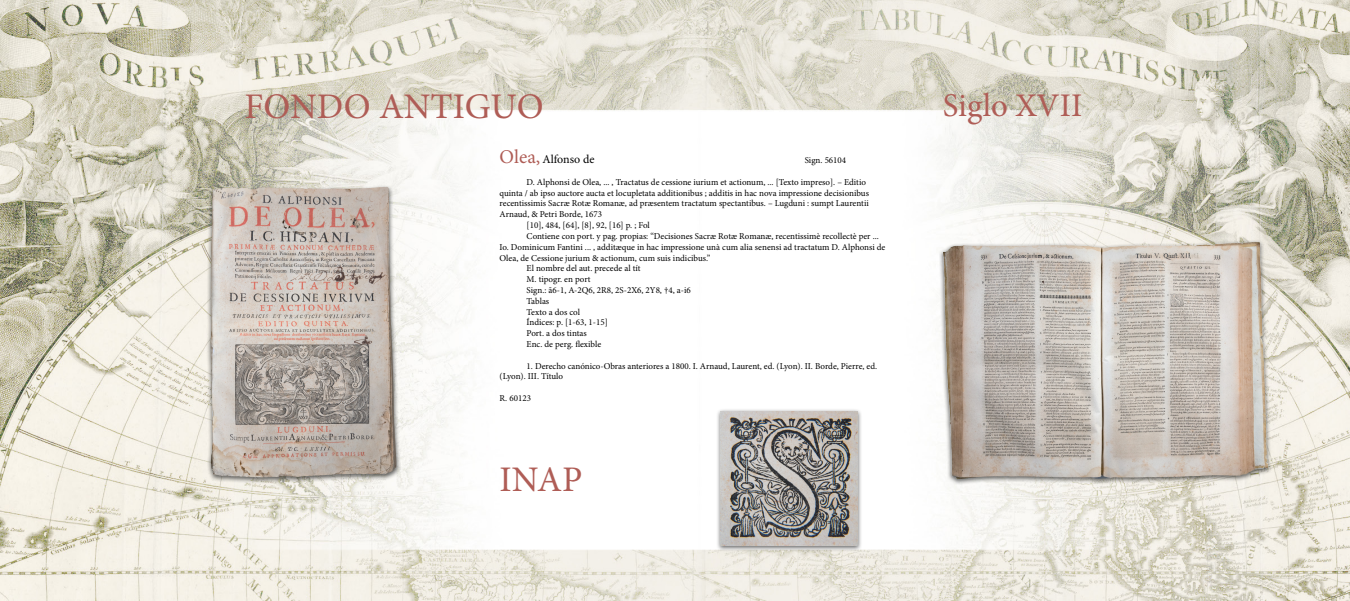
<style>
.page{position:relative;width:1350px;height:601px;background:#fff}
.page>*{position:absolute;margin:0;border:0;box-sizing:border-box;transform-origin:0 0}
.t1{font:36px "Minion Pro";color:#af5d56}
.t2{font:33px "Minion Pro";color:#af5d56}
.t3{font:12px "Minion Pro";color:#000}
.t4{font:9px/10.8px "Minion Pro";color:#000}
.s1{font-size:19.5px;color:#af5d56}
</style>
<div class="page">
<img style="left:0;top:0;width:1350px;height:600px">
<div style="left:206px;top:184px;width:195px;height:299px;background:#000;opacity:.6"></div>
<img style="left:295px;top:186px;width:91px;height:3px">
<div style="left:939px;top:239px;width:334px;height:246px;background:#000;opacity:.6"></div>
<img style="left:1146px;top:242px;width:110px;height:4px">
<div style="left:716px;top:408px;width:146px;height:143px;background:#000;opacity:.6"></div>
<img style="left:721px;top:411px;width:137px;height:133px">
<p class="t1" style="left:244px;top:82px;width:301px">FONDO ANTIGUO</p>
<p class="t2" style="left:943px;top:83px;width:141px">Siglo XVII</p>
<p class="t3" style="left:500px;top:151px;width:96px"><span class="s1">Olea,</span> Alfonso de</p>
<p class="t4" style="left:805px;top:155px;width:43px">Sign. 56104</p>
<p class="t4" style="left:500px;top:176px;width:371px;text-indent:27px">D. Alphonsi de Olea, ... , Tractatus de cessione iurium et actionum, ... [Texto impreso]. – Editio quinta / ab ipso auctore aucta et locupletata additionibus ; additis in hac nova impressione decisionibus recentissimis Sacræ Rotæ Romanæ, ad præsentem tractatum spectantibus. – Lugduni : sumpt Laurentii Arnaud, &amp; Petri Borde, 1673</p>
<p class="t4" style="left:527px;top:220px;width:125px">[10], 484, [64], [8], 92, [16] p. ; Fol</p>
<p class="t4" style="left:500px;top:230px;width:387px;text-indent:27px">Contiene con port. y pag. propias: “Decisiones Sacræ Rotæ Romanæ, recentissimè recollectè per ...<br>Io. Dominicum Fantini ... , additæque in hac impressione unà cum alia senensi ad tractatum D. Alphonsi de<br>Olea, de Cessione jurium &amp; actionum, cum suis indicibus.”</p>
<p class="t4" style="left:527px;top:263px;width:115px">El nombre del aut. precede al tít</p>
<p class="t4" style="left:527px;top:274px;width:65px">M. tipogr. en port</p>
<p class="t4" style="left:527px;top:284px;width:166px">Sign.: ã6-1, A-2Q6, 2R8, 2S-2X6, 2Y8, †4, a-i6</p>
<p class="t4" style="left:527px;top:295px;width:24px">Tablas</p>
<p class="t4" style="left:527px;top:306px;width:55px">Texto a dos col</p>
<p class="t4" style="left:527px;top:317px;width:83px">Índices: p. [1-63, 1-15]</p>
<p class="t4" style="left:527px;top:328px;width:62px">Port. a dos tintas</p>
<p class="t4" style="left:527px;top:338px;width:76px">Enc. de perg. flexible</p>
<p class="t4" style="left:500px;top:360px;width:379px;text-indent:27px">1. Derecho canónico-Obras anteriores a 1800. I. Arnaud, Laurent, ed. (Lyon). II. Borde, Pierre, ed. (Lyon). III. Título</p>
<p class="t4" style="left:500px;top:392px;width:33px">R. 60123</p>
<p class="t1" style="left:500px;top:454px;width:84px">INAP</p>
</div>
